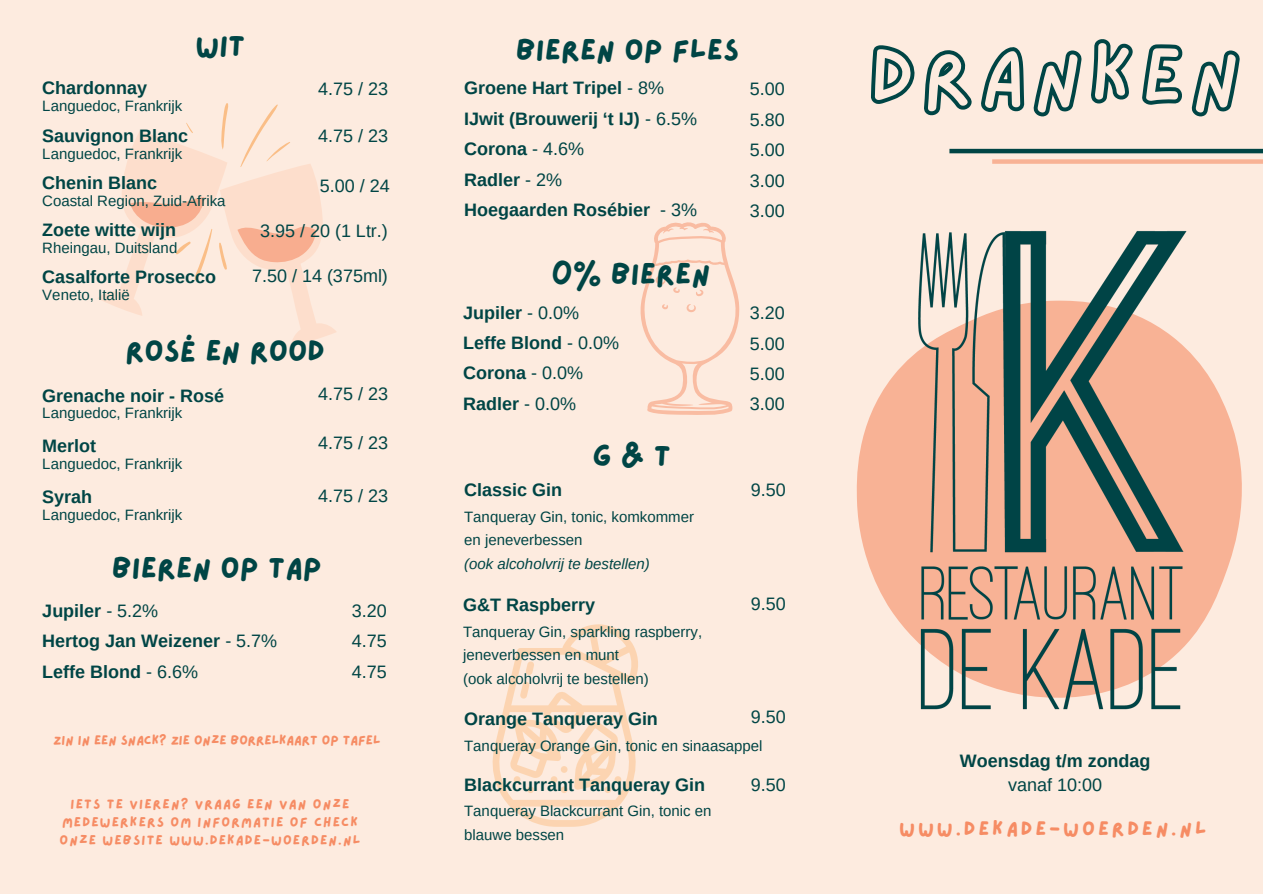
<style>
.page{position:relative;width:1263px;height:894px;background:#fff}
.page>*{position:absolute;margin:0;border:0;box-sizing:border-box;transform-origin:0 0}
.t1{font:30px "Lazydog";color:#004545}
.t2{font:20.1px "Lazydog";letter-spacing:.14em;color:#f68c64}
.t3{font:700 18px/30.3px "Arimo";color:#004545}
.t4{font:18px/30.3px "Arimo";color:#004545;text-align:justify}
.t5{font:15px/23.5px "Arimo";color:#004545}
.t6{font:italic 15px "Arimo";color:#004545}
.t7{font:13.5px/18px "Lazydog";letter-spacing:.085em;color:#f68c64;text-align:center}
.t8{font:13.2px "Lazydog";color:#f68c64}
.s1{font-weight:400}
</style>
<div class="page">
<div style="left:0;top:0;width:1263px;height:893px;background:#fdebdf"></div>
<svg style="left:856px;top:300px;width:386px;height:343px;fill:#f8b295"></svg>
<img style="left:919px;top:231px;width:273px;height:479px">
<hr style="left:949px;top:149px;width:314px;height:4px;background:#004545">
<div style="left:992px;top:159px;width:271px;height:5px;background:#f8b295"></div>
<svg style="left:98px;top:154px;width:238px;height:192px"></svg>
<svg style="left:130px;top:103px;width:186px;height:177px"></svg>
<svg style="left:640px;top:222px;width:100px;height:193px"></svg>
<svg style="left:492px;top:624px;width:146px;height:202px"></svg>
<svg style="left:871px;top:39px;width:369px;height:78px"></svg>
<h1 class="t1" style="left:196px;top:32px;width:52px">WIT</h1>
<p class="t3" style="left:42px;top:73px;width:106px">Chardonnay</p>
<p class="t5" style="left:42px;top:94px;width:141px">Languedoc, Frankrijk</p>
<p class="t3" style="left:42px;top:120px;width:147px">Sauvignon Blanc</p>
<p class="t5" style="left:42px;top:141px;width:141px">Languedoc, Frankrijk</p>
<p class="t3" style="left:42px;top:167px;width:116px">Chenin Blanc</p>
<p class="t5" style="left:42px;top:189px;width:185px">Coastal Region, Zuid-Afrika</p>
<p class="t3" style="left:42px;top:215px;width:135px">Zoete witte wijn</p>
<p class="t5" style="left:42px;top:236px;width:136px">Rheingau, Duitsland</p>
<p class="t3" style="left:42px;top:262px;width:175px">Casalforte Prosecco</p>
<p class="t5" style="left:42px;top:283px;width:89px">Veneto, Italië</p>
<p class="t4" style="left:318px;top:74px;width:71px">4.75 / 23</p>
<p class="t4" style="left:318px;top:121px;width:71px">4.75 / 23</p>
<p class="t4" style="left:320px;top:171px;width:71px">5.00 / 24</p>
<p class="t4" style="left:260px;top:215px;width:129px">3.95 / 20 (1 Ltr.)</p>
<p class="t4" style="left:252px;top:260px;width:137px">7.50 / 14 (375ml)</p>
<h1 class="t1" style="left:125px;top:336px;width:201px">ROSÉ EN ROOD</h1>
<p class="t3" style="left:42px;top:380px;width:183px">Grenache noir - Rosé</p>
<p class="t5" style="left:42px;top:401px;width:141px">Languedoc, Frankrijk</p>
<p class="t3" style="left:42px;top:430px;width:55px">Merlot</p>
<p class="t5" style="left:42px;top:452px;width:141px">Languedoc, Frankrijk</p>
<p class="t3" style="left:42px;top:481px;width:51px">Syrah</p>
<p class="t5" style="left:42px;top:502px;width:141px">Languedoc, Frankrijk</p>
<p class="t4" style="left:318px;top:379px;width:71px">4.75 / 23</p>
<p class="t4" style="left:318px;top:428px;width:71px">4.75 / 23</p>
<p class="t4" style="left:318px;top:480px;width:71px">4.75 / 23</p>
<h1 class="t1" style="left:112px;top:553px;width:211px">BIEREN OP TAP</h1>
<p class="t3" style="left:42px;top:595px;width:236px">Jupiler <span class="s1">- 5.2%<br></span>Hertog Jan Weizener <span class="s1">- 5.7%<br></span>Leffe Blond <span class="s1">- 6.6%</span></p>
<p class="t4" style="left:352px;top:595px;width:36px">3.20<br>4.75<br>4.75</p>
<p class="t8" style="left:53px;top:733px;width:329px">ZIN IN EEN SNACK? ZIE ONZE BORRELKAART OP TAFEL</p>
<p class="t7" style="left:60px;top:795px;width:302px">IETS TE VIEREN? VRAAG EEN VAN ONZE<br>MEDEWERKERS OM INFORMATIE OF CHECK<br>ONZE WEBSITE WWW.DEKADE-WOERDEN.NL</p>
<h1 class="t1" style="left:516px;top:36px;width:225px">BIEREN OP FLES</h1>
<p class="t3" style="left:464px;top:73px;width:234px">Groene Hart Tripel <span class="s1">- 8%<br></span>IJwit (Brouwerij ‘t IJ) <span class="s1">- 6.5%<br></span>Corona <span class="s1">- 4.6%<br></span>Radler <span class="s1">- 2%<br></span>Hoegaarden Rosébier <span class="s1">- 3%</span></p>
<p class="t4" style="left:750px;top:74px;width:36px">5.00<br>5.80<br>5.00<br>3.00<br>3.00</p>
<h1 class="t1" style="left:551px;top:259px;width:160px">0% BIEREN</h1>
<p class="t3" style="left:463px;top:297px;width:157px">Jupiler <span class="s1">- 0.0%<br></span>Leffe Blond <span class="s1">- 0.0%<br></span>Corona <span class="s1">- 0.0%<br></span>Radler <span class="s1">- 0.0%</span></p>
<h1 class="t1" style="left:593px;top:441px;width:80px">G&amp;T</h1>
<p class="t3" style="left:464px;top:474px;width:99px">Classic Gin</p>
<p class="t5" style="left:464px;top:504px;width:231px">Tanqueray Gin, tonic, komkommer en jeneverbessen</p>
<p class="t6" style="left:464px;top:555px;width:187px">(ook alcoholvrij te bestellen)</p>
<p class="t4" style="left:750px;top:298px;width:36px">3.20<br>5.00<br>5.00<br>3.00</p>
<p class="t4" style="left:751px;top:474px;width:36px">9.50</p>
<p class="t4" style="left:751px;top:588px;width:36px">9.50</p>
<p class="t3" style="left:463px;top:589px;width:133px">G&amp;T Raspberry</p>
<p class="t5" style="left:463px;top:619px;width:241px">Tanqueray Gin, sparkling raspberry, jeneverbessen en munt<br>(ook alcoholvrij te bestellen)</p>
<p class="t3" style="left:464px;top:703px;width:195px">Orange Tanqueray Gin</p>
<p class="t5" style="left:464px;top:733px;width:300px">Tanqueray Orange Gin, tonic en sinaasappel</p>
<p class="t3" style="left:464px;top:768px;width:242px">Blackcurrant Tanqueray Gin</p>
<p class="t5" style="left:464px;top:799px;width:249px">Tanqueray Blackcurrant Gin, tonic en blauwe bessen</p>
<p class="t4" style="left:751px;top:701px;width:36px">9.50</p>
<p class="t4" style="left:751px;top:768px;width:36px">9.50</p>
<p class="t3" style="left:960px;top:745px;width:192px">Woensdag t/m zondag</p>
<p class="t4" style="left:1008px;top:768px;width:95px">vanaf 10:00</p>
<p class="t2" style="left:899px;top:818px;width:309px">WWW.DEKADE-WOERDEN.NL</p>
</div>
